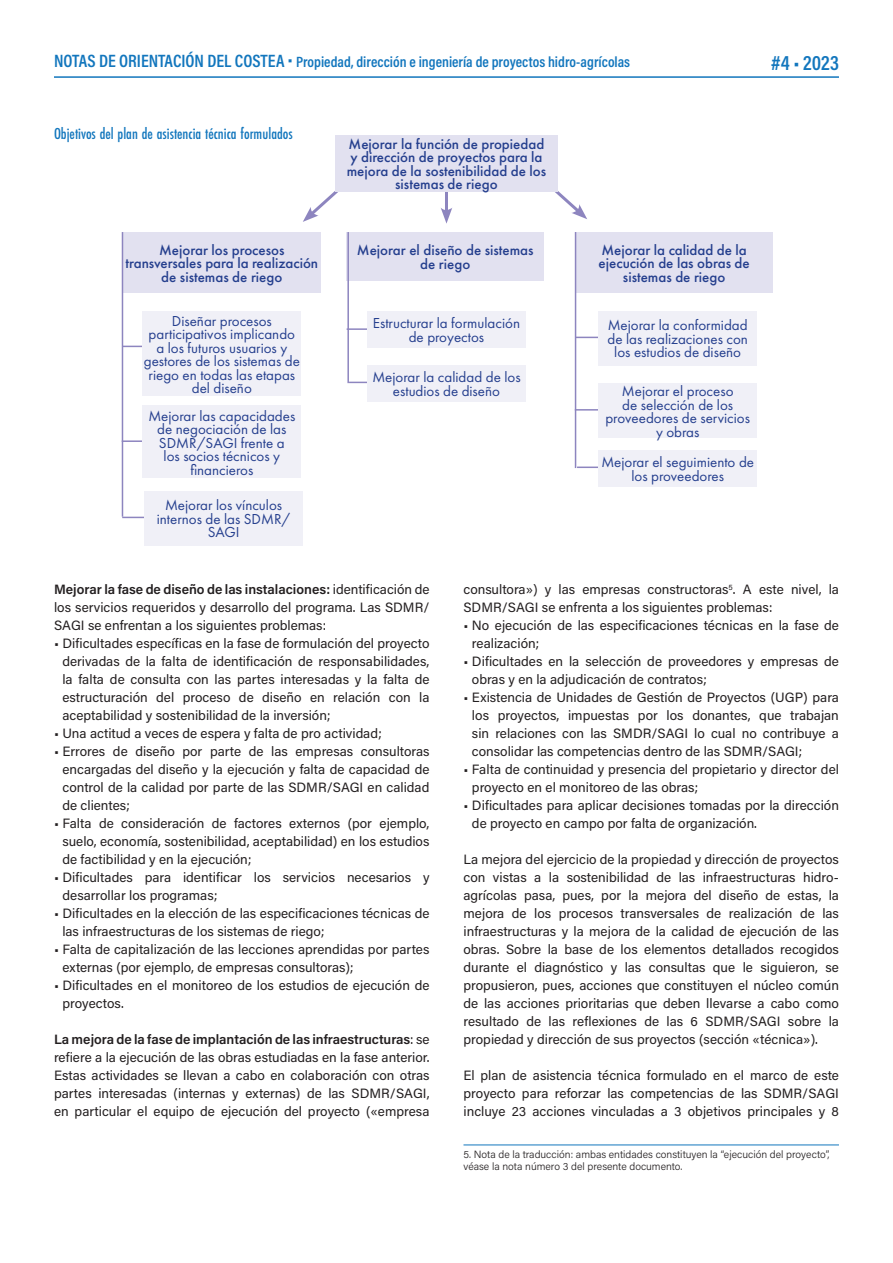
<style>
.page{position:relative;width:893px;height:1263px;background:#fff}
.page>*{position:absolute;margin:0;border:0;box-sizing:border-box;transform-origin:0 0}
.t1{font:600 21px "Acumin Pro Cond";color:#1276bd}
.t2{font:500 16.5px "Futura PT Cond";color:#1276bd}
.t3{font:15px/13.5px "Futura PT";color:#253f8e;text-align:center}
.t4{font:500 15px/13.5px "Futura PT";color:#253f8e;text-align:center}
.t5{font:600 15px "Acumin Pro Cond";color:#1276bd}
.t6{font:13.5px/18px "Acumin Pro";color:#231f20}
.t7{font:300 10.5px/12.6px "Acumin Pro";color:#231f20}
.s1{font-size:18px}
.s2{font-weight:600}
</style>
<div class="page">
<hr style="left:463px;top:1144px;width:376px;height:1px;background:#1276bd">
<div style="left:347px;top:232px;width:197px;height:49px;background:#e2e1f0"></div>
<div style="left:576px;top:232px;width:197px;height:61px;background:#e2e1f0"></div>
<div style="left:123px;top:232px;width:197px;height:61px;background:#e2e1f0"></div>
<hr style="left:445px;top:183px;width:3px;height:30px;background:#8d85bf">
<svg style="left:441px;top:208px;width:11px;height:16px"></svg>
<svg style="left:303px;top:191px;width:35px;height:31px"></svg>
<svg style="left:555px;top:191px;width:32px;height:28px"></svg>
<hr style="left:122px;top:232px;width:1px;height:285px;background:#8d85bf">
<hr style="left:575px;top:232px;width:1px;height:236px;background:#8d85bf">
<hr style="left:347px;top:232px;width:2px;height:151px;background:#8d85bf">
<hr style="left:123px;top:346px;width:30px;height:1px;background:#8d85bf">
<svg style="left:576px;top:337px;width:23px;height:1px"></svg>
<hr style="left:347px;top:328px;width:23px;height:2px;background:#8d85bf">
<hr style="left:122px;top:440px;width:26px;height:2px;background:#8d85bf">
<hr style="left:575px;top:409px;width:23px;height:2px;background:#8d85bf">
<svg style="left:349px;top:382px;width:18px;height:1px"></svg>
<svg style="left:122px;top:517px;width:22px;height:1px"></svg>
<svg style="left:577px;top:467px;width:22px;height:1px"></svg>
<div style="left:143px;top:311px;width:158px;height:85px;background:#f0f0f7"></div>
<div style="left:143px;top:406px;width:158px;height:72px;background:#f0f0f7"></div>
<div style="left:144px;top:491px;width:159px;height:54px;background:#f0f0f7"></div>
<div style="left:367px;top:311px;width:159px;height:36px;background:#f0f0f7"></div>
<div style="left:367px;top:365px;width:159px;height:36px;background:#f0f0f7"></div>
<div style="left:599px;top:311px;width:158px;height:54px;background:#f0f0f7"></div>
<div style="left:599px;top:383px;width:158px;height:55px;background:#f0f0f7"></div>
<div style="left:599px;top:450px;width:158px;height:36px;background:#f0f0f7"></div>
<div style="left:335px;top:135px;width:223px;height:57px;background:#e2e1f0"></div>
<hr style="left:54px;top:76px;width:785px;height:2px;background:#1276bd">
<p class="t5" style="left:54px;top:52px;width:578px"><span class="s1">NOTAS DE ORIENTACIÓN DEL COSTEA •</span> Propiedad, dirección e ingeniería de proyectos hidro-agrícolas</p>
<h1 class="t1" style="left:771px;top:49px;width:69px">#4 • 2023</h1>
<p class="t2" style="left:54px;top:123px;width:240px">Objetivos del plan de asistencia técnica formulados</p>
<p class="t4" style="left:125px;top:243px;width:194px">Mejorar los procesos transversales para la realización de sistemas de riego</p>
<p class="t3" style="left:144px;top:314px;width:158px">Diseñar procesos participativos implicando a los futuros usuarios y gestores de los sistemas de riego en todas las etapas del diseño</p>
<p class="t3" style="left:148px;top:409px;width:148px">Mejorar las capacidades de negociación de las<br>SDMR/SAGI frente a<br>los socios técnicos y financieros</p>
<p class="t3" style="left:157px;top:499px;width:135px">Mejorar los vínculos internos de las SDMR/<br>SAGI</p>
<p class="t4" style="left:347px;top:137px;width:201px">Mejorar la función de propiedad y dirección de proyectos para la mejora de la sostenibilidad de los sistemas de riego</p>
<p class="t4" style="left:357px;top:244px;width:178px">Mejorar el diseño de sistemas de riego</p>
<p class="t4" style="left:599px;top:243px;width:153px">Mejorar la calidad de la ejecución de las obras de sistemas de riego</p>
<p class="t3" style="left:373px;top:316px;width:149px">Estructurar la formulación de proyectos</p>
<p class="t3" style="left:372px;top:370px;width:150px">Mejorar la calidad de los estudios de diseño</p>
<p class="t3" style="left:607px;top:319px;width:142px">Mejorar la conformidad de las realizaciones con los estudios de diseño</p>
<p class="t3" style="left:605px;top:384px;width:146px">Mejorar el proceso<br>de selección de los proveedores de servicios y obras</p>
<p class="t3" style="left:601px;top:455px;width:154px">Mejorar el seguimiento de los proveedores</p>
<p class="t6" style="left:54px;top:580px;width:377px;text-align:justify"><span class="s2">Mejorar la fase de diseño de las instalaciones:</span> identificación de los servicios requeridos y desarrollo del programa. Las SDMR/ SAGI se enfrentan a los siguientes problemas:</p>
<p class="t6" style="left:62px;top:634px;width:369px;text-align:justify;text-indent:-8px">• Dificultades específicas en la fase de formulación del proyecto derivadas de la falta de identificación de responsabilidades, la falta de consulta con las partes interesadas y la falta de estructuración del proceso de diseño en relación con la aceptabilidad y sostenibilidad de la inversión;</p>
<p class="t6" style="left:54px;top:724px;width:329px">• Una actitud a veces de espera y falta de pro actividad;</p>
<p class="t6" style="left:62px;top:742px;width:369px;text-align:justify;text-indent:-8px">• Errores de diseño por parte de las empresas consultoras encargadas del diseño y la ejecución y falta de capacidad de control de la calidad por parte de las SDMR/SAGI en calidad de clientes;</p>
<p class="t6" style="left:62px;top:814px;width:368px;text-align:justify;text-indent:-8px">• Falta de consideración de factores externos (por ejemplo, suelo, economía, sostenibilidad, aceptabilidad) en los estudios de factibilidad y en la ejecución;</p>
<p class="t6" style="left:62px;top:868px;width:368px;text-indent:-8px">• Dificultades para identificar los servicios necesarios y desarrollar los programas;</p>
<p class="t6" style="left:62px;top:904px;width:368px;text-indent:-8px">• Dificultades en la elección de las especificaciones técnicas de las infraestructuras de los sistemas de riego;</p>
<p class="t6" style="left:62px;top:940px;width:368px;text-indent:-8px">• Falta de capitalización de las lecciones aprendidas por partes externas (por ejemplo, de empresas consultoras);</p>
<p class="t6" style="left:62px;top:976px;width:368px;text-indent:-8px">• Dificultades en el monitoreo de los estudios de ejecución de proyectos.</p>
<p class="t6" style="left:54px;top:1030px;width:377px;text-align:justify"><span class="s2">La mejora de la fase de implantación de las infraestructuras</span>: se refiere a la ejecución de las obras estudiadas en la fase anterior.<br>Estas actividades se llevan a cabo en colaboración con otras partes interesadas (internas y externas) de las SDMR/SAGI, en particular el equipo de ejecución del proyecto («empresa</p>
<p class="t6" style="left:463px;top:580px;width:377px">consultora») y las empresas constructoras<sup>5</sup>. A este nivel, la<br>SDMR/SAGI se enfrenta a los siguientes problemas:</p>
<p class="t6" style="left:472px;top:616px;width:369px;text-indent:-8px">• No ejecución de las especificaciones técnicas en la fase de realización;</p>
<p class="t6" style="left:472px;top:652px;width:369px;text-indent:-8px">• Dificultades en la selección de proveedores y empresas de obras y en la adjudicación de contratos;</p>
<p class="t6" style="left:472px;top:688px;width:369px;text-align:justify;text-indent:-8px">• Existencia de Unidades de Gestión de Proyectos (UGP) para los proyectos, impuestas por los donantes, que trabajan sin relaciones con las SMDR/SAGI lo cual no contribuye a consolidar las competencias dentro de las SDMR/SAGI;</p>
<p class="t6" style="left:472px;top:760px;width:368px;text-indent:-8px">• Falta de continuidad y presencia del propietario y director del proyecto en el monitoreo de las obras;</p>
<p class="t6" style="left:472px;top:796px;width:368px;text-indent:-8px">• Dificultades para aplicar decisiones tomadas por la dirección de proyecto en campo por falta de organización.</p>
<p class="t6" style="left:463px;top:850px;width:377px;text-align:justify">La mejora del ejercicio de la propiedad y dirección de proyectos con vistas a la sostenibilidad de las infraestructuras hidro&shy;agrícolas pasa, pues, por la mejora del diseño de estas, la mejora de los procesos transversales de realización de las infraestructuras y la mejora de la calidad de ejecución de las obras. Sobre la base de los elementos detallados recogidos durante el diagnóstico y las consultas que le siguieron, se propusieron, pues, acciones que constituyen el núcleo común de las acciones prioritarias que deben llevarse a cabo como resultado de las reflexiones de las 6 SDMR/SAGI sobre la propiedad y dirección de sus proyectos (sección «técnica»).</p>
<p class="t6" style="left:463px;top:1066px;width:377px;text-align:justify">El plan de asistencia técnica formulado en el marco de este proyecto para reforzar las competencias de las SDMR/SAGI incluye 23 acciones vinculadas a 3 objetivos principales y 8</p>
<p class="t7" style="left:463px;top:1147px;width:367px">5. Nota de la traducción: ambas entidades constituyen la “ejecución del proyecto”, véase la nota número 3 del presente documento.</p>
</div>
